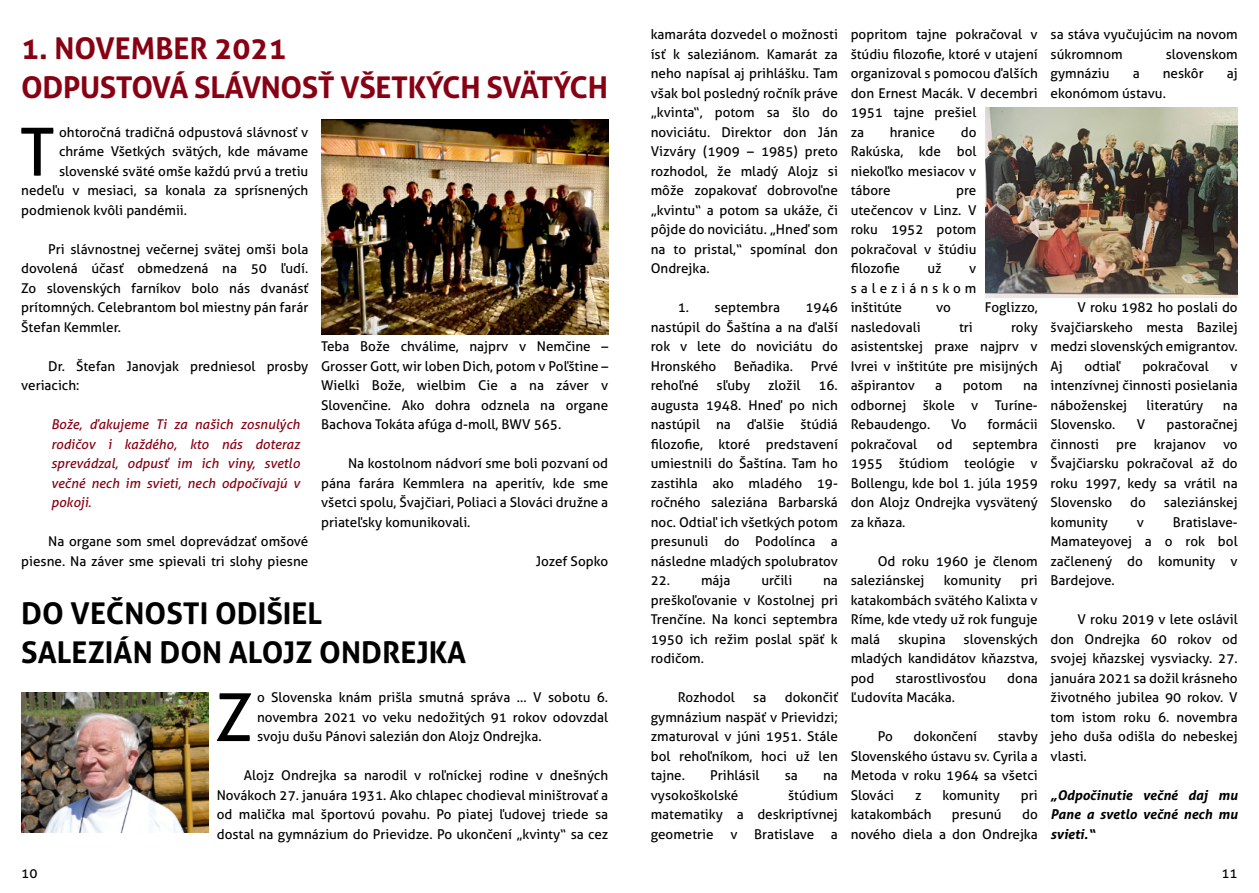
<style>
.page{position:relative;width:1259px;height:893px;background:#fff}
.page>*{position:absolute;margin:0;border:0;box-sizing:border-box;transform-origin:0 0}
.t1{font:66.45px "Aller";color:#000}
.t2{font:700 30px/39px "Aller";letter-spacing:-.015em;color:#870013}
.t3{font:700 30px/39px "Aller";color:#000}
.t4{font:13.5px/19.5px "Aller";color:#000;text-align:justify}
.t5{font:italic 13.5px/19.5px "Aller";color:#870013;text-align:justify}
.t6{font:italic 700 13.5px/19.5px "Aller";color:#000;text-align:justify}
</style>
<div class="page">
<img style="left:21px;top:692px;width:187px;height:140px">
<img style="left:321px;top:120px;width:287px;height:215px">
<img style="left:985px;top:108px;width:252px;height:189px">
<h2 class="t2" style="left:21px;top:32px;width:588px">1. NOVEMBER 2021<br>ODPUSTOVÁ SLÁVNOSŤ VŠETKÝCH SVÄTÝCH</h2>
<p class="t4" style="left:651px;top:26px;width:189px">kamaráta dozvedel o možnosti ísť k saleziánom. Kamarát za neho napísal aj prihlášku. Tam však bol posledný ročník práve „kvinta“, potom sa šlo do noviciátu. Direktor don Ján Vizváry (1909 – 1985) preto rozhodol, že mladý Alojz si môže zopakovať dobrovoľne „kvintu“ a potom sa ukáže, či pôjde do noviciátu. „Hneď som na to pristal,“ spomínal don Ondrejka.</p>
<p class="t4" style="left:678px;top:299px;width:104px">1. septembra</p>
<h1 class="t1" style="left:20px;top:127px;width:36px">T</h1>
<p class="t4" style="left:59px;top:123px;width:251px">ohtoročná tradičná odpustová slávnosť v</p>
<p class="t4" style="left:59px;top:143px;width:251px">chráme Všetkých svätých, kde mávame</p>
<p class="t4" style="left:59px;top:162px;width:251px">slovenské sväté omše každú prvú a tretiu</p>
<p class="t4" style="left:21px;top:182px;width:289px">nedeľu v mesiaci, sa konala za sprísnených</p>
<p class="t4" style="left:21px;top:201px;width:167px">podmienok kvôli pandémii.</p>
<p class="t4" style="left:21px;top:240px;width:289px;text-indent:27px">Pri slávnostnej večernej svätej omši bola dovolená účasť obmedzená na 50 ľudí.<br>Zo slovenských farníkov bolo nás dvanásť prítomných. Celebrantom bol miestny pán farár Štefan Kemmler.</p>
<p class="t4" style="left:21px;top:357px;width:289px;text-indent:27px">Dr. Štefan Janovjak predniesol prosby veriacich:</p>
<p class="t5" style="left:51px;top:416px;width:250px">Bože, ďakujeme Ti za našich zosnulých rodičov i každého, kto nás doteraz sprevádzal, odpusť im ich viny, svetlo večné nech im svieti, nech odpočívajú v pokoji.</p>
<p class="t4" style="left:21px;top:533px;width:289px;text-align:right">Na organe som smel doprevádzať omšové piesne. Na záver sme spievali tri slohy piesne</p>
<p class="t4" style="left:651px;top:299px;width:189px;text-indent:155px">1946 nastúpil do Šaštína a na ďalší rok v lete do noviciátu do Hronského</p>
<p class="t4" style="left:321px;top:338px;width:289px">Teba Bože chválime, najprv v Nemčine – Grosser Gott, wir loben Dich, potom v Poľštine – Wielki Bože, wielbim Cie a na záver v Slovenčine. Ako dohra odznela na organe Bachova Tokáta afúga d-moll, BWV 565.</p>
<p class="t4" style="left:321px;top:455px;width:289px;text-indent:27px">Na kostolnom nádvorí sme boli pozvaní od pána farára Kemmlera na aperitív, kde sme všetci spolu, Švajčiari, Poliaci a Slováci družne a priateľsky komunikovali.</p>
<p class="t4" style="left:536px;top:552px;width:74px">Jozef Sopko</p>
<p class="t4" style="left:734px;top:357px;width:61px">Beňadika.</p>
<p class="t4" style="left:811px;top:357px;width:29px">Prvé</p>
<p class="t4" style="left:651px;top:377px;width:50px">rehoľné</p>
<p class="t4" style="left:716px;top:377px;width:35px">sľuby</p>
<p class="t4" style="left:768px;top:377px;width:34px">zložil</p>
<p class="t4" style="left:651px;top:377px;width:189px;text-indent:168px">16. augusta 1948. Hneď po nich nastúpil na ďalšie štúdiá filozofie, ktoré predstavení umiestnili do Šaštína. Tam ho zastihla ako mladého 19- ročného saleziána Barbarská noc. Odtiaľ ich všetkých potom presunuli do Podolínca a následne mladých spolubratov</p>
<p class="t4" style="left:651px;top:572px;width:81px">22. mája</p>
<p class="t4" style="left:761px;top:572px;width:32px">určili</p>
<p class="t4" style="left:651px;top:572px;width:189px;text-indent:172px">na preškoľovanie v Kostolnej pri Trenčíne. Na konci septembra 1950 ich režim poslal späť k rodičom.</p>
<p class="t4" style="left:678px;top:689px;width:59px">Rozhodol</p>
<p class="t4" style="left:753px;top:689px;width:15px">sa</p>
<h2 class="t3" style="left:21px;top:597px;width:446px">DO VEČNOSTI ODIŠIEL<br>SALEZIÁN DON ALOJZ ONDREJKA</h2>
<h1 class="t1" style="left:215px;top:692px;width:39px">Z</h1>
<p class="t4" style="left:257px;top:689px;width:353px">o Slovenska knám prišla smutná správa … V sobotu 6. novembra 2021 vo veku nedožitých 91 rokov odovzdal svoju dušu Pánovi salezián don Alojz Ondrejka.</p>
<p class="t4" style="left:217px;top:767px;width:393px;text-indent:27px">Alojz Ondrejka sa narodil v roľníckej rodine v dnešných Novákoch 27. januára 1931. Ako chlapec chodieval miništrovať a od malička mal športovú povahu. Po piatej ľudovej triede sa dostal na gymnázium do Prievidze. Po ukončení „kvinty“ sa cez</p>
<p class="t4" style="left:651px;top:689px;width:189px;text-indent:134px">dokončiť gymnázium naspäť v Prievidzi; zmaturoval v júni 1951. Stále bol rehoľníkom, hoci už len tajne.</p>
<p class="t4" style="left:710px;top:767px;width:51px">Prihlásil</p>
<p class="t4" style="left:785px;top:767px;width:15px">sa</p>
<p class="t4" style="left:823px;top:767px;width:16px">na</p>
<p class="t4" style="left:651px;top:786px;width:89px">vysokoškolské</p>
<p class="t4" style="left:651px;top:786px;width:189px;text-indent:137px">štúdium matematiky a deskriptívnej geometrie v Bratislave a</p>
<p class="t4" style="left:850px;top:26px;width:189px;text-align:left">popritom tajne pokračoval v štúdiu filozofie, ktoré v utajení organizoval s pomocou ďalších don Ernest Macák. V decembri<br>1951 tajne prešiel<br>za</p>
<p class="t4" style="left:850px;top:123px;width:127px;text-indent:110px">do Rakúska, kde bol niekoľko mesiacov v tábore</p>
<p class="t4" style="left:890px;top:123px;width:47px">hranice</p>
<p class="t4" style="left:850px;top:182px;width:127px;text-indent:105px">pre utečencov v Linz. V roku 1952 potom pokračoval v štúdiu filozofie</p>
<p class="t4" style="left:927px;top:260px;width:16px">už</p>
<p class="t4" style="left:850px;top:260px;width:127px;text-indent:119px">v saleziánskom inštitúte</p>
<p class="t4" style="left:936px;top:299px;width:16px">vo</p>
<p class="t4" style="left:985px;top:299px;width:54px">Foglizzo,</p>
<p class="t4" style="left:850px;top:318px;width:189px;text-indent:160px">roky asistentskej praxe najprv v Ivrei v inštitúte pre misijných ašpirantov</p>
<p class="t4" style="left:850px;top:318px;width:71px">nasledovali</p>
<p class="t4" style="left:959px;top:318px;width:15px">tri</p>
<p class="t4" style="left:935px;top:377px;width:8px">a</p>
<p class="t4" style="left:962px;top:377px;width:41px">potom</p>
<p class="t4" style="left:850px;top:377px;width:189px;text-indent:172px">na odbornej škole v Turíne-Rebaudengo.</p>
<p class="t4" style="left:951px;top:416px;width:17px">Vo</p>
<p class="t4" style="left:987px;top:416px;width:52px">formácii</p>
<p class="t4" style="left:850px;top:435px;width:189px;text-indent:122px">septembra 1955 štúdiom teológie v Bollengu, kde bol 1. júla 1959 don Alojz Ondrejka vysvätený za kňaza.</p>
<p class="t4" style="left:850px;top:552px;width:189px;text-indent:27px">Od roku 1960 je členom saleziánskej</p>
<p class="t4" style="left:850px;top:435px;width:68px">pokračoval</p>
<p class="t4" style="left:937px;top:435px;width:17px">od</p>
<p class="t4" style="left:944px;top:572px;width:59px">komunity</p>
<p class="t4" style="left:850px;top:572px;width:189px;text-indent:170px">pri katakombách svätého Kalixta v Ríme, kde vtedy už rok funguje malá</p>
<p class="t4" style="left:850px;top:630px;width:189px;text-indent:113px">slovenských mladých kandidátov kňazstva, pod</p>
<p class="t4" style="left:898px;top:630px;width:49px">skupina</p>
<p class="t4" style="left:895px;top:669px;width:92px">starostlivosťou</p>
<p class="t4" style="left:1007px;top:669px;width:32px">dona</p>
<p class="t4" style="left:850px;top:689px;width:106px">Ľudovíta Macáka.</p>
<p class="t4" style="left:877px;top:728px;width:17px">Po</p>
<p class="t4" style="left:913px;top:728px;width:65px">dokončení</p>
<p class="t4" style="left:850px;top:728px;width:189px;text-indent:147px">stavby Slovenského ústavu sv. Cyrila a Metoda v roku 1964 sa všetci Slováci</p>
<p class="t4" style="left:915px;top:786px;width:8px">z</p>
<p class="t4" style="left:942px;top:786px;width:59px">komunity</p>
<p class="t4" style="left:1021px;top:786px;width:18px">pri</p>
<p class="t4" style="left:850px;top:806px;width:82px">katakombách</p>
<p class="t4" style="left:952px;top:806px;width:51px">presunú</p>
<p class="t4" style="left:850px;top:806px;width:189px;text-align:right">do<br>nového diela a don Ondrejka</p>
<p class="t4" style="left:1050px;top:26px;width:189px">sa stáva vyučujúcim na novom súkromnom</p>
<p class="t4" style="left:1165px;top:45px;width:74px">slovenskom</p>
<p class="t4" style="left:1050px;top:65px;width:60px">gymnáziu</p>
<p class="t4" style="left:1132px;top:65px;width:8px">a</p>
<p class="t4" style="left:1162px;top:65px;width:42px">neskôr</p>
<p class="t4" style="left:1226px;top:65px;width:12px">aj</p>
<p class="t4" style="left:1050px;top:84px;width:117px">ekonómom ústavu.</p>
<p class="t4" style="left:1050px;top:299px;width:189px;text-indent:27px">V roku 1982 ho poslali do švajčiarskeho mesta Bazilej medzi slovenských emigrantov.<br>Aj</p>
<p class="t4" style="left:1084px;top:357px;width:38px">odtiaľ</p>
<p class="t4" style="left:1142px;top:357px;width:68px">pokračoval</p>
<p class="t4" style="left:1050px;top:357px;width:189px;text-indent:180px">v intenzívnej činnosti posielania náboženskej</p>
<p class="t4" style="left:1146px;top:396px;width:58px">literatúry</p>
<p class="t4" style="left:1223px;top:396px;width:16px">na</p>
<p class="t4" style="left:1050px;top:416px;width:66px">Slovensko.</p>
<p class="t4" style="left:1136px;top:416px;width:10px">V</p>
<p class="t4" style="left:1166px;top:416px;width:73px">pastoračnej</p>
<p class="t4" style="left:1050px;top:435px;width:50px">činnosti</p>
<p class="t4" style="left:1116px;top:435px;width:22px">pre</p>
<p class="t4" style="left:1153px;top:435px;width:54px">krajanov</p>
<p class="t4" style="left:1050px;top:435px;width:189px;text-indent:172px">vo Švajčiarsku pokračoval až do roku 1997, kedy sa vrátil na Slovensko</p>
<p class="t4" style="left:1130px;top:494px;width:17px">do</p>
<p class="t4" style="left:1164px;top:494px;width:75px">saleziánskej</p>
<p class="t4" style="left:1050px;top:513px;width:189px;text-indent:122px">Bratislave-Mamateyovej a o rok bol začlenený do komunity v Bardejove.</p>
<p class="t4" style="left:1050px;top:611px;width:189px;text-indent:27px">V roku 2019 v lete oslávil don Ondrejka 60 rokov od svojej kňazskej vysviacky. 27. januára 2021 sa dožil krásneho životného jubilea 90 rokov. V tom istom roku 6. novembra jeho duša odišla do nebeskej vlasti.</p>
<p class="t6" style="left:1050px;top:786px;width:189px">„Odpočinutie večné daj mu Pane a svetlo večné nech mu svieti.“</p>
<p class="t4" style="left:1050px;top:513px;width:59px">komunity</p>
<p class="t4" style="left:1136px;top:513px;width:9px">v</p>
<p class="t4" style="left:21px;top:864px;width:18px">10</p>
<p class="t4" style="left:1221px;top:864px;width:18px">11</p>
</div>
